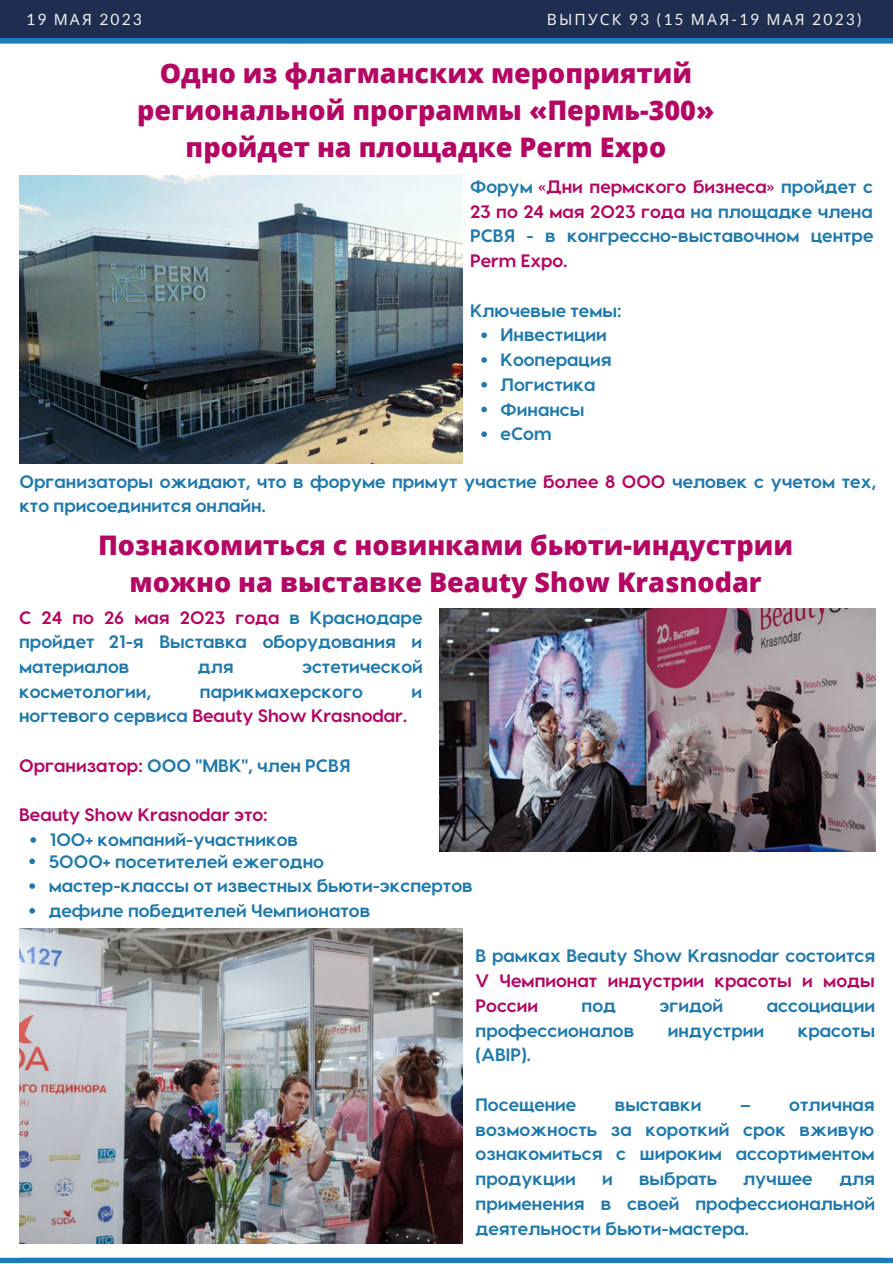
<style>
.page{position:relative;width:893px;height:1264px;background:#fff}
.page>*{position:absolute;margin:0;border:0;box-sizing:border-box;transform-origin:0 0}
.t1{font:800 27px/37px "Open Sans";color:#b40764;text-align:center}
.t2{font:700 18px/24.8px "Visby CF";color:#1e79ae;text-align:justify}
.t3{font:700 18px/24.8px "Visby CF";color:#b40764;text-align:justify}
.t4{font:15.6px "Lato";letter-spacing:.14em;color:#f2f2f2}
.s1{font-family:"Noto Sans"}
.s2{color:#b40764}
.s3{color:#1e79ae}
</style>
<div class="page">
<div style="left:0;top:0;width:892px;height:38px;background:#1e2d50"></div>
<div style="left:0;top:1257px;width:892px;height:5px;background:#1b7bbb"></div>
<div style="left:0;top:38px;width:892px;height:6px;background:#1b7bbb"></div>
<img style="left:439px;top:608px;width:436px;height:243px">
<img style="left:19px;top:176px;width:443px;height:287px">
<img style="left:19px;top:928px;width:443px;height:315px">
<svg style="left:30px;top:837px;width:6px;height:5px"></svg>
<svg style="left:29px;top:858px;width:6px;height:6px"></svg>
<svg style="left:29px;top:883px;width:6px;height:5px"></svg>
<svg style="left:29px;top:908px;width:6px;height:5px"></svg>
<svg style="left:481px;top:332px;width:6px;height:6px"></svg>
<svg style="left:481px;top:357px;width:6px;height:6px"></svg>
<svg style="left:481px;top:382px;width:6px;height:5px"></svg>
<svg style="left:481px;top:406px;width:6px;height:6px"></svg>
<svg style="left:481px;top:431px;width:6px;height:6px"></svg>
<p class="t4" style="left:26px;top:10px;width:117px">19 <span class="s1">МАЯ</span> 2023</p>
<p class="t4" style="left:546px;top:10px;width:316px"><span class="s1">ВЫПУСК</span> 93 (15 <span class="s1">МАЯ</span>-19 <span class="s1">МАЯ</span> 2023)</p>
<p class="t1" style="left:137px;top:54px;width:578px">Одно из флагманских мероприятий региональной программы «Пермь-300» пройдет на площадке Perm Expo</p>
<p class="t2" style="left:470px;top:173px;width:405px">Форум <span class="s2">«Дни пермского бизнеса»</span> пройдет с <span class="s2">23 по 24 мая 2023 года</span> на площадке члена РСВЯ - в конгрессно-выставочном центре <span class="s2">Perm Expo.</span></p>
<p class="t2" style="left:470px;top:297px;width:153px">Ключевые темы:</p>
<p class="t2" style="left:500px;top:322px;width:108px">Инвестиции</p>
<p class="t2" style="left:500px;top:346px;width:112px">Кооперация</p>
<p class="t2" style="left:500px;top:371px;width:96px">Логистика</p>
<p class="t2" style="left:500px;top:396px;width:85px">Финансы</p>
<p class="t2" style="left:500px;top:420px;width:52px">eCom</p>
<p class="t2" style="left:19px;top:468px;width:857px">Организаторы ожидают, что в форуме примут участие <span class="s2">более 8 000</span> человек с учетом тех, кто присоединится онлайн.</p>
<p class="t1" style="left:98px;top:526px;width:696px">Познакомиться с новинками бьюти-индустрии можно на выставке Beauty Show Krasnodar</p>
<p class="t2" style="left:19px;top:603px;width:405px"><span class="s2">С 24 по 26 мая 2023 года</span> в Краснодаре пройдет 21-я Выставка оборудования и материалов</p>
<p class="t2" style="left:198px;top:653px;width:37px">для</p>
<p class="t2" style="left:302px;top:653px;width:122px">эстетической</p>
<p class="t2" style="left:19px;top:678px;width:133px">косметологии,</p>
<p class="t2" style="left:200px;top:678px;width:164px">парикмахерского</p>
<p class="t2" style="left:411px;top:678px;width:12px">и</p>
<p class="t3" style="left:19px;top:702px;width:389px"><span class="s3">ногтевого сервиса</span> Beauty Show Krasnodar.</p>
<p class="t2" style="left:19px;top:752px;width:333px"><span class="s2">Организатор:</span> ООО "МВК", член РСВЯ</p>
<p class="t3" style="left:19px;top:801px;width:250px">Beauty Show Krasnodar это:</p>
<p class="t2" style="left:49px;top:847px;width:277px">5000+ посетителей ежегодно</p>
<p class="t2" style="left:49px;top:872px;width:425px">мастер-классы от известных бьюти-экспертов</p>
<p class="t2" style="left:49px;top:897px;width:323px">дефиле победителей Чемпионатов</p>
<p class="t2" style="left:50px;top:826px;width:250px">100+ компаний-участников</p>
<p class="t3" style="left:475px;top:942px;width:401px"><span class="s3">В рамках Beauty Show Krasnodar состоится </span>V Чемпионат индустрии красоты и моды России</p>
<p class="t2" style="left:581px;top:992px;width:36px">под</p>
<p class="t2" style="left:659px;top:992px;width:65px">эгидой</p>
<p class="t2" style="left:766px;top:992px;width:110px">ассоциации</p>
<p class="t2" style="left:475px;top:1016px;width:160px">профессионалов</p>
<p class="t2" style="left:667px;top:1016px;width:98px">индустрии</p>
<p class="t2" style="left:797px;top:1016px;width:79px">красоты</p>
<p class="t2" style="left:475px;top:1041px;width:57px">(ABIP).</p>
<p class="t2" style="left:475px;top:1091px;width:102px">Посещение</p>
<p class="t2" style="left:614px;top:1091px;width:88px">выставки</p>
<p class="t2" style="left:475px;top:1091px;width:400px;text-indent:264px">– отличная возможность за короткий срок вживую ознакомиться с широким ассортиментом продукции</p>
<p class="t2" style="left:602px;top:1165px;width:12px">и</p>
<p class="t2" style="left:639px;top:1165px;width:80px">выбрать</p>
<p class="t2" style="left:743px;top:1165px;width:71px">лучшее</p>
<p class="t2" style="left:475px;top:1165px;width:401px;text-indent:364px">для применения в своей профессиональной деятельности бьюти-мастера.</p>
</div>
